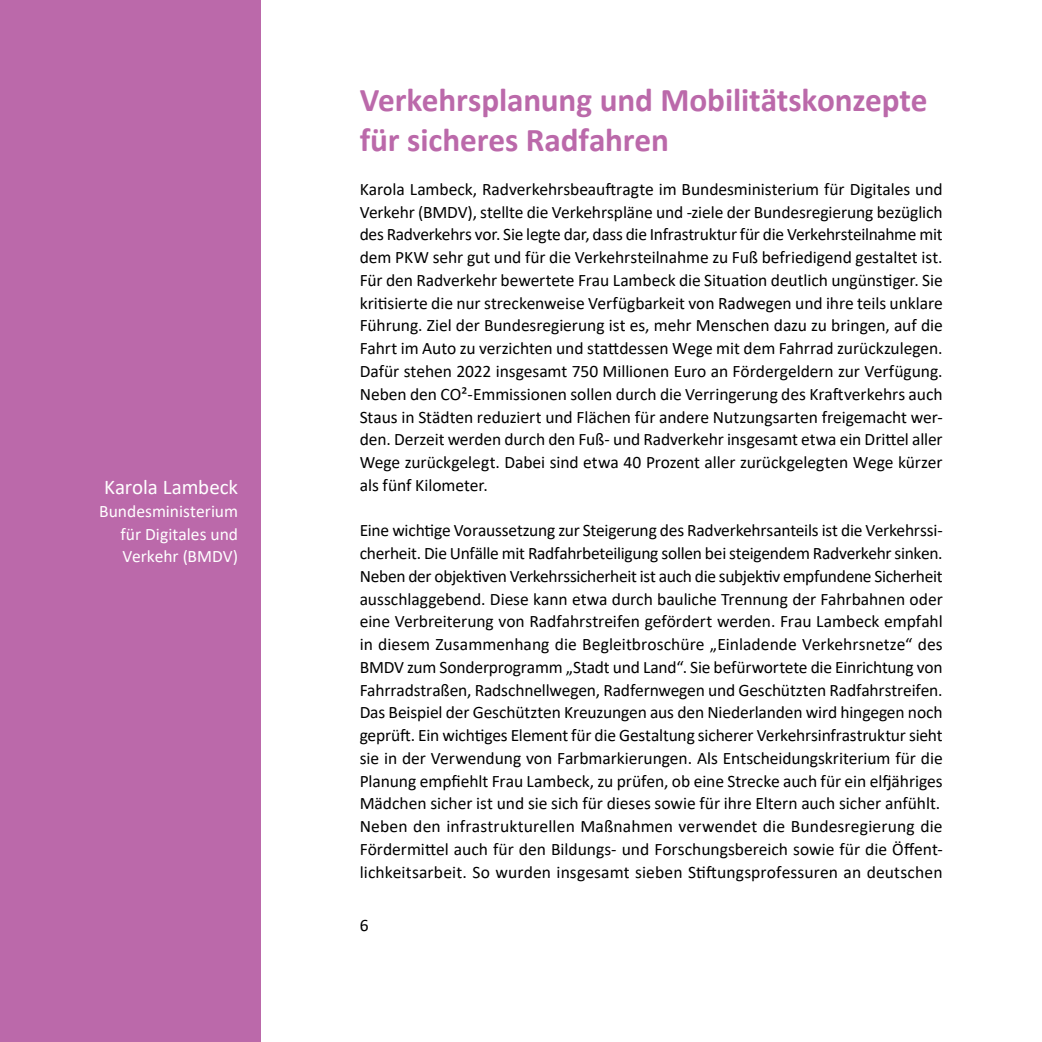
<style>
.page{position:relative;width:1042px;height:1042px;background:#fff}
.page>*{position:absolute;margin:0;border:0;box-sizing:border-box;transform-origin:0 0}
.t1{font:700 33.25px/39.9px "Calibri";letter-spacing:-.005em;color:#bb69aa}
.t2{font:21px "Calibri";letter-spacing:-.005em;color:#fff}
.t3{font:17.5px/22.8px "Calibri";letter-spacing:-.005em;color:#000;text-align:justify}
.t4{font:17.5px/22.8px "Calibri";color:#fff;text-align:justify}
</style>
<div class="page">
<div style="left:0;top:0;width:260px;height:1042px;background:#bb69aa"></div>
<p class="t2" style="left:104px;top:472px;width:135px">Karola Lambeck</p>
<p class="t4" style="left:120px;top:499px;width:119px;text-indent:-21px">Bundesministerium für Digitales und Verkehr (BMDV)</p>
<h1 class="t1" style="left:360px;top:80px;width:569px">Verkehrsplanung und Mobilitätskonzepte für sicheres Radfahren</h1>
<p class="t3" style="left:360px;top:177px;width:584px">Karola Lambeck, Radverkehrsbeauftragte im Bundesministerium für Digitales und Verkehr (BMDV), stellte die Verkehrspläne und -ziele der Bundesregierung bezüglich des Radverkehrs vor. Sie legte dar, dass die Infrastruktur für die Verkehrsteilnahme mit dem PKW sehr gut und für die Verkehrsteilnahme zu Fuß befriedigend gestaltet ist.<br>Für den Radverkehr bewertete Frau Lambeck die Situation deutlich ungünstiger. Sie kritisierte die nur streckenweise Verfügbarkeit von Radwegen und ihre teils unklare Führung. Ziel der Bundesregierung ist es, mehr Menschen dazu zu bringen, auf die Fahrt im Auto zu verzichten und stattdessen Wege mit dem Fahrrad zurückzulegen.<br>Dafür stehen 2022 insgesamt 750 Millionen Euro an Fördergeldern zur Verfügung.<br>Neben den CO²-Emmissionen sollen durch die Verringerung des Kraftverkehrs auch Staus in Städten reduziert und Flächen für andere Nutzungsarten freigemacht wer&shy;den. Derzeit werden durch den Fuß- und Radverkehr insgesamt etwa ein Drittel aller Wege zurückgelegt. Dabei sind etwa 40 Prozent aller zurückgelegten Wege kürzer als fünf Kilometer.</p>
<p class="t3" style="left:360px;top:519px;width:584px;text-align:left">Eine wichtige Voraussetzung zur Steigerung des Radverkehrsanteils ist die Verkehrssi&shy;cherheit. Die Unfälle mit Radfahrbeteiligung sollen bei steigendem Radverkehr sinken.<br>Neben der objektiven Verkehrssicherheit ist auch die subjektiv empfundene Sicherheit ausschlaggebend. Diese kann etwa durch bauliche Trennung der Fahrbahnen oder eine Verbreiterung von Radfahrstreifen gefördert werden. Frau Lambeck empfahl in diesem Zusammenhang die Begleitbroschüre „Einladende Verkehrsnetze“ des BMDV zum Sonderprogramm „Stadt und Land“. Sie befürwortete die Einrichtung von Fahrradstraßen, Radschnellwegen, Radfernwegen und Geschützten Radfahrstreifen.<br>Das Beispiel der Geschützten Kreuzungen aus den Niederlanden wird hingegen noch geprüft. Ein wichtiges Element für die Gestaltung sicherer Verkehrsinfrastruktur sieht sie in der Verwendung von Farbmarkierungen. Als Entscheidungskriterium für die Planung empfiehlt Frau Lambeck, zu prüfen, ob eine Strecke auch für ein elfjähriges Mädchen sicher ist und sie sich für dieses sowie für ihre Eltern auch sicher anfühlt.<br>Neben den infrastrukturellen Maßnahmen verwendet die Bundesregierung die Fördermittel auch für den Bildungs- und Forschungsbereich sowie für die Öffent&shy;lichkeitsarbeit. So wurden insgesamt sieben Stiftungsprofessuren an deutschen</p>
<p class="t3" style="left:360px;top:913px;width:10px">6</p>
</div>
